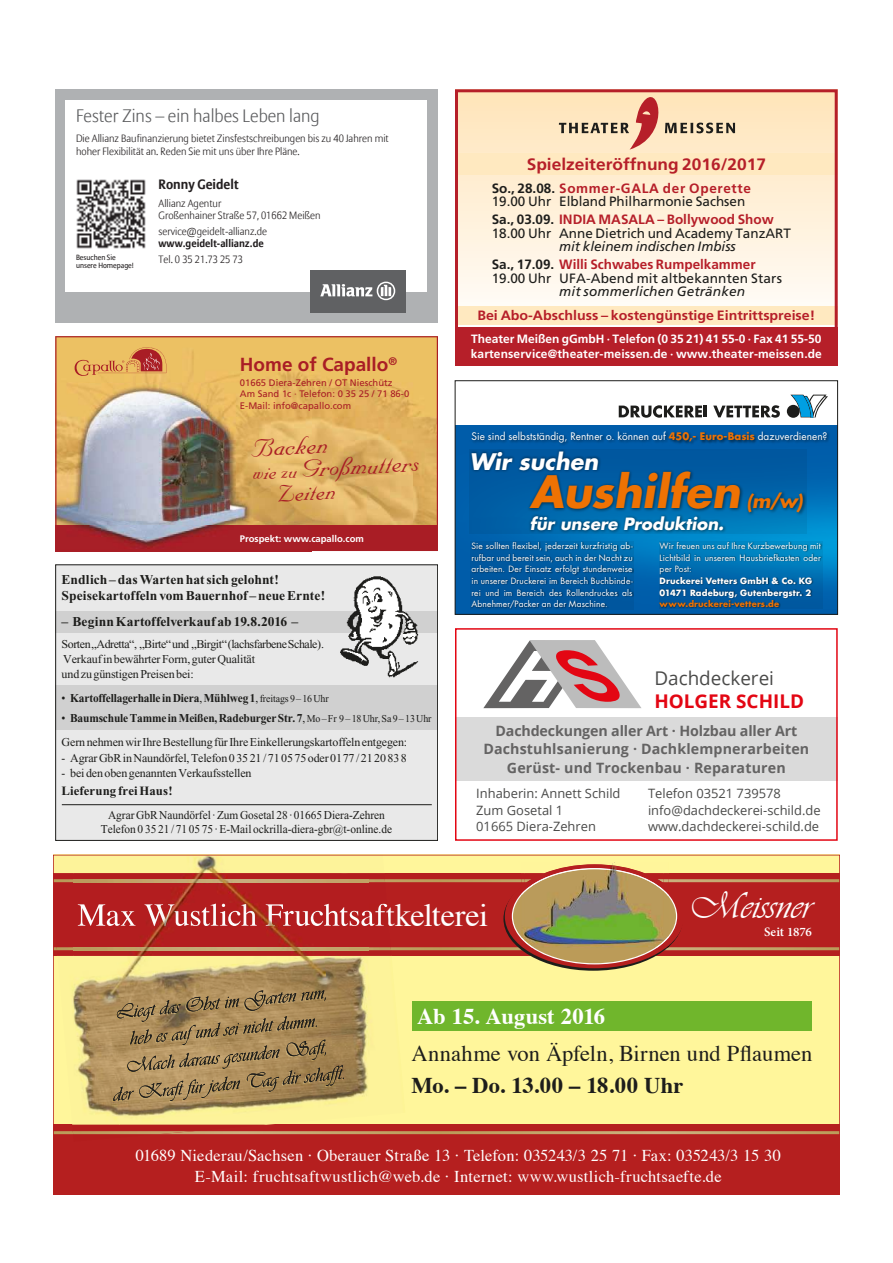
<style>
.page{position:relative;width:893px;height:1263px;background:#fff}
.page>*{position:absolute;margin:0;border:0;box-sizing:border-box;transform-origin:0 0}
.t1{font:italic 700 43.5px "Futura";letter-spacing:-.005em;color:#ee7203}
.t2{font:38.25px "Vivaldii";letter-spacing:.005em;color:#fff}
.t3{font:29.55px/23px "Nuptial Script";color:#a91d25}
.t4{font:27.3px "Nuptial Script";color:#a91d25}
.t5{font:22.5px "Times";color:#1d1d1b}
.t6{font:700 22.5px "Times";letter-spacing:.015em;color:#1d1d1b}
.t7{font:700 22.5px "Times";color:#fff}
.t8{font:italic 700 22.2px "Futura";color:#fff}
.t9{font:700 18.9px "Frutiger";color:#a91d25}
.t10{font:700 18.9px "Open Sans";color:#e30613}
.t11{font:18.9px "Open Sans";color:#4a4a49}
.t12{font:italic 700 18.6px "Futura";color:#ee7203}
.t13{font:300 18px "Allianz Sans";color:#5c5d5f}
.t14{font:16.5px/21px "Times";letter-spacing:.015em;color:#fff;text-align:center}
.t15{font:700 16.5px "Frutiger";color:#b61f29;scale:1.05 1}
.t16{font:italic 700 16.5px "Futura";color:#fff}
.t17{font:700 14.25px/18.8px "Open Sans";letter-spacing:.01em;color:#646363;text-align:center}
.t18{font:13.5px/13.5px "Frutiger";color:#1d1d1b}
.t19{font:700 13.5px/16.2px "Times";letter-spacing:.005em;color:#1d1d1b}
.t20{font:700 13.5px "Frutiger";color:#b61f29}
.t21{font:italic 13.5px "Frutiger";letter-spacing:.005em;color:#1d1d1b}
.t22{font:700 13.5px "Frutiger";color:#b61f29;scale:1.05 1}
.t23{font:700 13.5px "Allianz Sans";color:#231f20}
.t24{font:12.9px/16.5px "Open Sans";color:#4a4a49}
.t25{font:600 12.9px "Minion Pro";color:#fff}
.t26{font:700 12.75px "Times";letter-spacing:.01em;color:#1d1d1b}
.t27{font:12px/24px "Times";letter-spacing:-.015em;color:#1d1d1b;scale:.95 1}
.t28{font:12px/15px "Times";letter-spacing:-.015em;color:#1d1d1b}
.t29{font:700 12px/15px "Frutiger";letter-spacing:.01em;color:#fff}
.t30{font:700 12px "Times";letter-spacing:-.015em;color:#1d1d1b;scale:.95 1}
.t31{font:300 10.5px/12.9px "Allianz Sans";color:#231f20}
.t32{font:700 10.5px "Allianz Sans";color:#231f20}
.t33{font:10.2px "Futura";letter-spacing:.005em;color:#fff}
.t34{font:9.45px/11.4px "Frutiger";color:#a91d25}
.t35{font:700 9.45px "Frutiger";color:#fff}
.t36{font:8.4px/11.6px "Futura";letter-spacing:.02em;color:#fff;text-align:justify}
.t37{font:700 8.4px/11.6px "Futura";letter-spacing:.02em;color:#fff}
.t38{font:700 8.4px "Futura";letter-spacing:.02em;color:#ee7203}
.t39{font:7.5px/8.6px "Allianz Sans";color:#231f20}
.s1{font-size:23.7px}
.s2{font-family:"Times New Roman";font-weight:400}
.s3{font-weight:400}
.s4{font-weight:400;font-size:10.5px}
.s5{font-family:"Times New Roman"}
.s6{font-weight:700}
.s7{font-size:10.5px}
.s8{font-weight:700;color:#b61f29}
.s9{font-family:"Frutiger LT Com"}
.s10{color:#1d1d1b}
.s11{font-weight:700;color:#ee7203}
</style>
<div class="page">
<div style="left:455px;top:717px;width:383px;height:63px;background:#dadada"></div>
<svg style="left:483px;top:641px;width:158px;height:67px"></svg>
<div style="left:455px;top:628px;width:383px;height:213px;border:2px solid #e30613"></div>
<svg style="left:459px;top:93px;width:375px;height:207px;background:#fef0da"></svg>
<div style="left:457px;top:306px;width:380px;height:18px;background:#ffe9c0"></div>
<div style="left:457px;top:153px;width:380px;height:21px;background:#ffe9c0"></div>
<div style="left:455px;top:327px;width:383px;height:39px;background:#b61f29"></div>
<svg style="left:559px;top:93px;width:176px;height:57px;background:#e9caaa"></svg>
<div style="left:455px;top:89px;width:383px;height:277px;border:3px solid #b61f29"></div>
<img style="left:457px;top:425px;width:379px;height:187px">
<svg style="left:619px;top:405px;width:88px;height:13px"></svg>
<svg style="left:713px;top:405px;width:67px;height:13px"></svg>
<svg style="left:787px;top:405px;width:13px;height:13px"></svg>
<svg style="left:790px;top:395px;width:38px;height:22px"></svg>
<svg style="left:470px;top:449px;width:337px;height:85px;background:#005794"></svg>
<img style="left:469px;top:429px;width:197px;height:19px">
<img style="left:666px;top:429px;width:86px;height:19px">
<img style="left:752px;top:429px;width:81px;height:19px">
<svg style="left:470px;top:541px;width:164px;height:69px;background:#005394"></svg>
<svg style="left:659px;top:541px;width:163px;height:68px;background:#00629e"></svg>
<div style="left:455px;top:381px;width:383px;height:233px;border:1px solid #1d1d1b"></div>
<svg style="left:53px;top:855px;width:787px;height:340px;background:#c78958"></svg>
<svg style="left:55px;top:336px;width:383px;height:215px;background:#cb9c69"></svg>
<div style="left:55px;top:89px;width:382px;height:234px;background:#afb1b3"></div>
<div style="left:65px;top:100px;width:362px;height:191px;background:#fff"></div>
<div style="left:310px;top:270px;width:96px;height:43px;background:#606163"></div>
<svg style="left:320px;top:282px;width:75px;height:18px"></svg>
<img style="left:76px;top:179px;width:70px;height:70px">
<div style="left:55px;top:564px;width:383px;height:277px;background:#e9e9e9"></div>
<div style="left:55px;top:685px;width:383px;height:45px;background:#d0d0d0"></div>
<div style="left:55px;top:611px;width:383px;height:21px;background:#d0d0d0"></div>
<hr style="left:62px;top:804px;width:370px;height:1px;background:#1d1d1b">
<div style="left:55px;top:564px;width:383px;height:277px;border:1px solid #1d1d1b"></div>
<img style="left:337px;top:576px;width:94px;height:101px">
<h3 class="t13" style="left:76px;top:105px;width:245px">Fester Zins – ein halbes Leben lang</h3>
<p class="t31" style="left:76px;top:132px;width:314px">Die Allianz Baufinanzierung bietet Zinsfestschreibungen bis zu 40 Jahren mit hoher Flexibilität an. Reden Sie mit uns über Ihre Pläne.</p>
<p class="t39" style="left:76px;top:253px;width:59px">Besuchen Sie unsere Homepage!</p>
<p class="t23" style="left:159px;top:175px;width:82px">Ronny Geidelt</p>
<p class="t31" style="left:159px;top:198px;width:164px;line-height:12px">Allianz Agentur<br>Großenhainer Straße 57, 01662 Meißen</p>
<p class="t31" style="left:159px;top:226px;width:110px">service@geidelt-allianz.de</p>
<p class="t32" style="left:159px;top:237px;width:107px">www.geidelt-allianz.de</p>
<p class="t31" style="left:159px;top:254px;width:86px">Tel. 0 35 21.73 25 73</p>
<h3 class="t9" style="left:240px;top:353px;width:159px">Home of Capallo<sup>®</sup></h3>
<p class="t34" style="left:240px;top:377px;width:171px">01665 Diera-Zehren / OT Nieschütz<br>Am Sand 1c · Telefon: 0 35 25 / 71 86-0<br>E-Mail: info@capallo.com</p>
<h3 class="t3" style="left:250px;top:437px;width:169px;rotate:-3deg">Backen<br><span class="s1">wie zu</span> Großmutters</h3>
<h3 class="t4" style="left:276px;top:479px;width:60px;rotate:-3deg">Zeiten</h3>
<p class="t35" style="left:240px;top:533px;width:126px">Prospekt: www.capallo.com</p>
<p class="t19" style="left:62px;top:572px;width:265px">Endlich – das Warten hat sich gelohnt!<br>Speisekartoffeln vom Bauernhof – neue Ernte!</p>
<p class="t19" style="left:62px;top:613px;width:238px">– Beginn Kartoffelverkauf ab 19.8.2016 –</p>
<p class="t28" style="left:62px;top:637px;width:264px">Sorten „Adretta“, „Birte“ und „Birgit“ (lachsfarbene Schale).<br>Verkauf in bewährter Form, guter Qualität<br>und zu günstigen Preisen bei:</p>
<p class="t30" style="left:62px;top:692px;width:283px"><span class="s2">•</span> Kartoffellagerhalle in Diera<span class="s3">,</span> Mühlweg 1<span class="s3">,</span> <span class="s4">freitags 9 – 16 Uhr</span></p>
<p class="t27" style="left:62px;top:706px;width:391px"><span class="s5">•</span> <span class="s6">Baumschule Tamme in Meißen, Radeburger Str. 7</span>,<span class="s7">Mo – Fr 9 – 18 Uhr, Sa 9 – 13 Uhr<br></span>Gern nehmen wir Ihre Bestellung für Ihre Einkellerungskartoffeln entgegen:</p>
<p class="t27" style="left:62px;top:746px;width:365px">- Agrar GbR in Naundörfel, Telefon 0 35 21 / 71 05 75 oder 0177 / 21 20 83 8</p>
<p class="t27" style="left:62px;top:761px;width:201px">- bei den oben genannten Verkaufsstellen</p>
<p class="t26" style="left:62px;top:784px;width:113px">Lieferung frei Haus!</p>
<p class="t27" style="left:101px;top:809px;width:308px;line-height:13.5px;text-align:center">Agrar GbR Naundörfel · Zum Gosetal 28 · 01665 Diera-Zehren<br>Telefon 0 35 21 / 71 05 75 · E-Mail ockrilla-diera-gbr@t-online.de</p>
<h3 class="t15" style="left:527px;top:154px;width:229px">Spielzeiteröffnung 2016/2017</h3>
<p class="t18" style="left:492px;top:181px;width:261px"><span class="s6">So., 28.08.</span> <span class="s8">Sommer-GALA der Operette<br></span><span class="s9">19.00 Uhr</span> Elbland Philharmonie Sachsen</p>
<p class="t20" style="left:492px;top:212px;width:284px"><span class="s10">Sa., 03.09.</span> INDIA MASALA – Bollywood Show</p>
<p class="t18" style="left:492px;top:226px;width:301px"><span class="s9">18.00 Uhr</span> Anne Dietrich und Academy TanzART</p>
<p class="t21" style="left:559px;top:239px;width:178px">mit kleinem indischen Imbiss</p>
<p class="t20" style="left:492px;top:257px;width:266px"><span class="s10">Sa., 17.09.</span> Willi Schwabes Rumpelkammer</p>
<p class="t18" style="left:492px;top:271px;width:292px"><span class="s9">19.00 Uhr</span> UFA-Abend mit altbekannten Stars</p>
<p class="t21" style="left:559px;top:284px;width:188px">mit sommerlichen Getränken</p>
<p class="t22" style="left:477px;top:307px;width:323px">Bei Abo-Abschluss – kostengünstige Eintrittspreise!</p>
<p class="t29" style="left:471px;top:332px;width:353px">Theater Meißen gGmbH · Telefon (0 35 21) 41 55-0 · Fax 41 55-50 kartenservice@theater-meissen.de · www.theater-meissen.de</p>
<p class="t33" style="left:471px;top:429px;width:357px">Sie sind selbstständig, Rentner o. können auf <span class="s11">450,- Euro-Basis</span> dazuverdienen?</p>
<h3 class="t8" style="left:469px;top:446px;width:130px">Wir suchen</h3>
<h1 class="t1" style="left:530px;top:462px;width:212px">Aushilfen</h1>
<h3 class="t12" style="left:746px;top:488px;width:58px">(m/w)</h3>
<h3 class="t16" style="left:530px;top:512px;width:196px">für unsere Produktion.</h3>
<p class="t36" style="left:471px;top:540px;width:163px">Sie sollten flexibel, jederzeit kurzfristig ab&shy;rufbar und bereit sein, auch in der Nacht zu arbeiten. Der Einsatz erfolgt stundenweise in unserer Druckerei im Bereich Buchbinde&shy;rei und im Bereich des Rollendruckes als Abnehmer/Packer an der Maschine.</p>
<p class="t36" style="left:660px;top:540px;width:163px">Wir freuen uns auf Ihre Kurzbewerbung mit Lichtbild in unserem Hausbriefkasten oder per Post:</p>
<p class="t37" style="left:660px;top:575px;width:154px">Druckerei Vetters GmbH &amp; Co. KG<br>01471 Radeburg, Gutenbergstr. 2</p>
<p class="t38" style="left:660px;top:598px;width:121px">www.druckerei-vetters.de</p>
<h3 class="t11" style="left:654px;top:665px;width:121px">Dachdeckerei</h3>
<h3 class="t10" style="left:654px;top:687px;width:151px">HOLGER SCHILD</h3>
<p class="t17" style="left:483px;top:721px;width:327px">Dachdeckungen aller Art · Holzbau aller Art<br>Dachstuhlsanierung · Dachklempnerarbeiten<br>Gerüst- und Trockenbau · Reparaturen</p>
<p class="t24" style="left:476px;top:785px;width:146px">Inhaberin: Annett Schild<br>Zum Gosetal 1<br>01665 Diera-Zehren</p>
<p class="t24" style="left:648px;top:785px;width:174px">Telefon 03521 739578 info@dachdeckerei-schild.de www.dachdeckerei-schild.de</p>
<h2 class="t2" style="left:689px;top:883px;width:125px">Meissner</h2>
<p class="t25" style="left:764px;top:924px;width:49px">Seit 1876</p>
<h3 class="t7" style="left:417px;top:994px;width:189px">Ab 15. August 2016</h3>
<h3 class="t5" style="left:411px;top:1032px;width:402px">Annahme von Äpfeln, Birnen und Pflaumen</h3>
<h3 class="t6" style="left:411px;top:1063px;width:274px">Mo. – Do. 13.00 – 18.00 Uhr</h3>
<h3 class="t14" style="left:136px;top:1144px;width:647px">01689 Niederau/Sachsen · Oberauer Straße 13 · Telefon: 035243/3 25 71 · Fax: 035243/3 15 30<br>E-Mail: fruchtsaftwustlich@web.de · Internet: www.wustlich-fruchtsaefte.de</h3>
</div>
